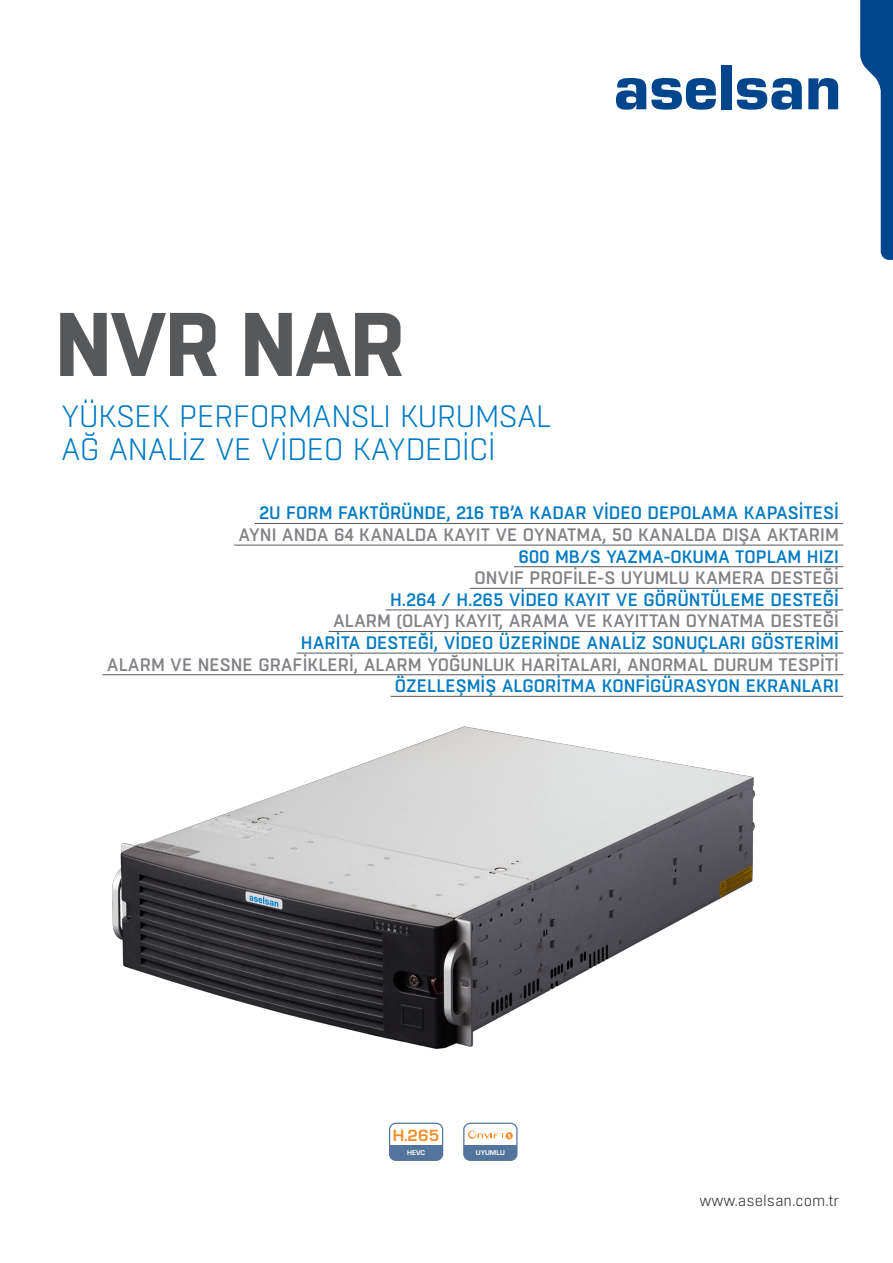
<style>
.page{position:relative;width:893px;height:1263px;background:#fff}
.page>*{position:absolute;margin:0;border:0;box-sizing:border-box;transform-origin:0 0}
.t1{font:700 90px "Boxed";letter-spacing:-.04em;color:#57585a}
.t2{font:300 30.9px "Boxed";letter-spacing:-.03em;color:#007ac2}
.t3{font:500 18px "Boxed";color:#007ac2}
.t4{font:500 18px "Boxed";color:#808285}
.baslik{font:700 16.8px "Eurostile";color:#f68d28}
.t5{font:300 15px "Boxed";color:#231f20}
.baslik-2{font:700 7.2px "Eurostile";color:#fff}
</style>
<div class="page">
<svg style="left:616px;top:78px;width:100px;height:32px"></svg>
<div style="left:721px;top:65px;width:10px;height:44px;background:#01468c"></div>
<svg style="left:737px;top:78px;width:65px;height:32px"></svg>
<svg style="left:808px;top:78px;width:30px;height:31px"></svg>
<svg style="left:860px;top:0;width:33px;height:260px"></svg>
<img style="left:112px;top:726px;width:642px;height:323px">
<hr style="left:255px;top:523px;width:588px;height:1px;background:#57585a">
<hr style="left:234px;top:545px;width:609px;height:1px;background:#57585a">
<hr style="left:514px;top:566px;width:329px;height:1px;background:#57585a">
<hr style="left:470px;top:588px;width:373px;height:1px;background:#57585a">
<hr style="left:386px;top:610px;width:457px;height:1px;background:#57585a">
<hr style="left:329px;top:631px;width:514px;height:1px;background:#57585a">
<hr style="left:297px;top:653px;width:546px;height:1px;background:#57585a">
<hr style="left:102px;top:674px;width:741px;height:1px;background:#57585a">
<hr style="left:391px;top:696px;width:452px;height:1px;background:#57585a">
<div style="left:390px;top:1145px;width:53px;height:15px;background:#53749c"></div>
<div style="left:389px;top:1123px;width:54px;height:38px;border:1px solid #53749c;border-radius:6px"></div>
<div style="left:464px;top:1145px;width:53px;height:15px;background:#53749c"></div>
<div style="left:463px;top:1123px;width:54px;height:38px;border:1px solid #53749c;border-radius:6px"></div>
<svg style="left:468px;top:1130px;width:45px;height:9px"></svg>
<p class="t1" style="left:55px;top:284px;width:353px">NVR NAR</p>
<p class="t2" style="left:61px;top:398px;width:492px">YÜKSEK PERFORMANSLI KURUMSAL</p>
<p class="t2" style="left:61px;top:430px;width:437px">AĞ ANALIZ VE VIDEO KAYDEDICI</p>
<p class="t3" style="left:259px;top:502px;width:581px">2U FORM FAKTÖRÜNDE, 216 TB’A KADAR VIDEO DEPOLAMA KAPASITESI</p>
<p class="t4" style="left:239px;top:523px;width:602px">AYNI ANDA 64 KANALDA KAYIT VE OYNATMA, 50 KANALDA DIŞA AKTARIM</p>
<p class="t3" style="left:518px;top:545px;width:322px">600 MB/S YAZMA-OKUMA TOPLAM HIZI</p>
<p class="t4" style="left:474px;top:566px;width:366px">ONVIF PROFILE-S UYUMLU KAMERA DESTEĞI</p>
<p class="t3" style="left:390px;top:588px;width:450px">H.264 / H.265 VIDEO KAYIT VE GÖRÜNTÜLEME DESTEĞI</p>
<p class="t4" style="left:333px;top:610px;width:507px">ALARM (OLAY) KAYIT, ARAMA VE KAYITTAN OYNATMA DESTEĞI</p>
<p class="t3" style="left:301px;top:631px;width:539px">HARITA DESTEĞI, VIDEO ÜZERINDE ANALIZ SONUÇLARI GÖSTERIMI</p>
<p class="t4" style="left:107px;top:653px;width:733px">ALARM VE NESNE GRAFIKLERI, ALARM YOĞUNLUK HARITALARI, ANORMAL DURUM TESPITI</p>
<p class="t3" style="left:395px;top:674px;width:445px">ÖZELLEŞMIŞ ALGORITMA KONFIGÜRASYON EKRANLARI</p>
<p class="baslik" style="left:393px;top:1126px;width:48px">H.265</p>
<p class="baslik-2" style="left:407px;top:1149px;width:19px">HEVC</p>
<p class="baslik-2" style="left:476px;top:1149px;width:30px">UYUMLU</p>
<p class="t5" style="left:700px;top:1191px;width:141px">www.aselsan.com.tr</p>
</div>
